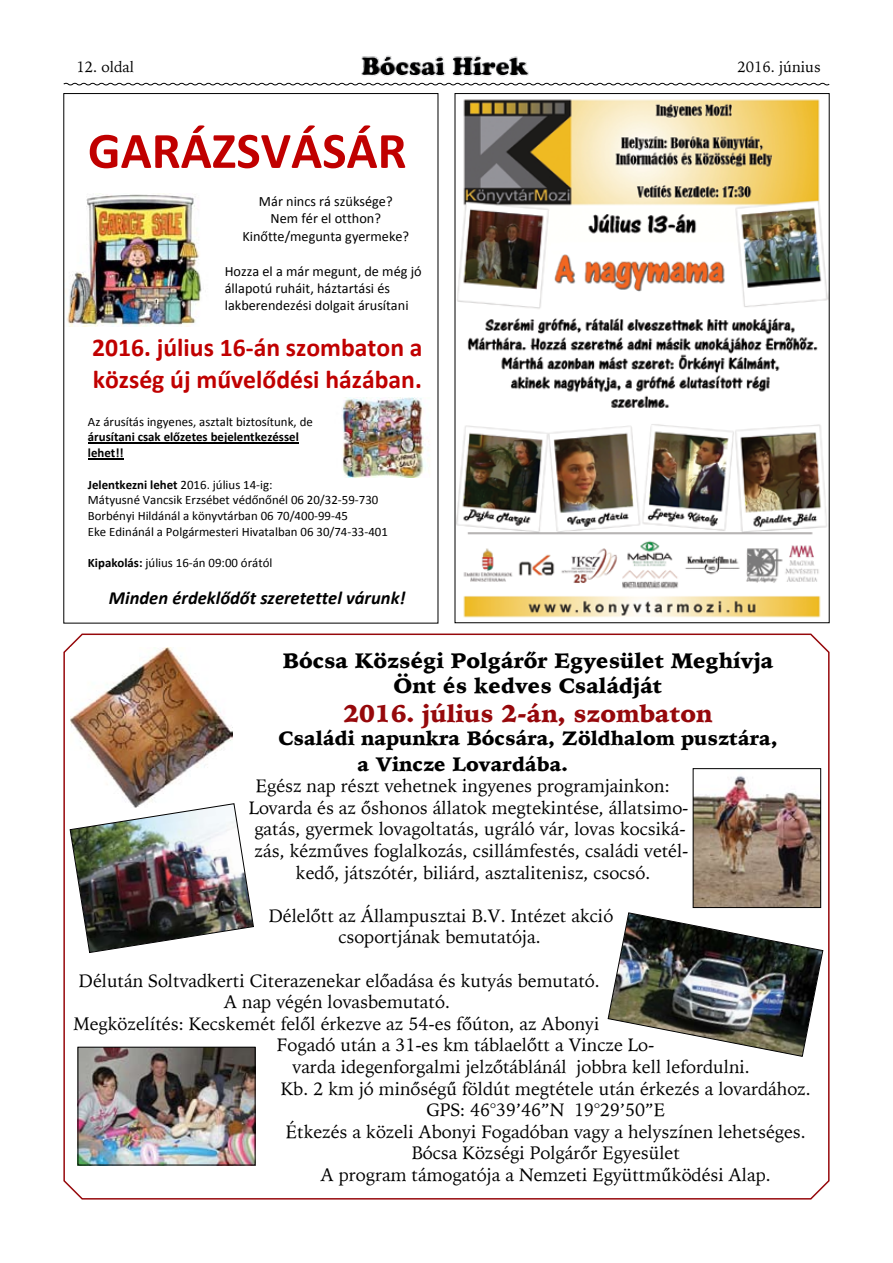
<style>
.page{position:relative;width:893px;height:1263px;background:#fff}
.page>*{position:absolute;margin:0;border:0;box-sizing:border-box;transform-origin:0 0}
.t1{font:700 51.45px "Calibri";color:#c00000}
.t2{font:700 25.65px/31.3px "Calibri";color:#c00000}
.t3{font:24px "Iowan OS Blk PFL";color:#96080b}
.t4{font:21px/25.2px "Iowan OS Blk PFL";color:#000;text-align:center}
.t5{font:19.5px/25.2px "Iowan OS Blk PFL";color:#000}
.t6{font:italic 700 18.6px "Calibri";color:#000}
.t7{font:18px/21.6px "Iowan OS PFL";color:#000;text-align:center}
.t8{font:15px "Iowan OS PFL";color:#000}
.t9{font:14.25px/17.4px "Calibri";color:#000;text-align:center}
.t10{font:12.9px/15.8px "Calibri";color:#000}
.t11{font:700 12.9px/15.6px "Calibri";color:#000}
.s1{font-weight:700}
</style>
<div class="page">
<img style="left:361px;top:55px;width:168px;height:22px">
<svg style="left:63px;top:82px;width:767px;height:4px"></svg>
<svg style="left:63px;top:633px;width:767px;height:567px"></svg>
<img style="left:342px;top:398px;width:87px;height:79px">
<hr style="left:88px;top:443px;width:211px;height:1px;background:#000">
<hr style="left:88px;top:458px;width:36px;height:1px;background:#000">
<img style="left:67px;top:193px;width:135px;height:133px">
<img style="left:457px;top:99px;width:371px;height:519px">
<img style="left:70px;top:647px;width:163px;height:156px">
<img style="left:695px;top:770px;width:124px;height:136px">
<div style="left:693px;top:768px;width:128px;height:140px;border:1px solid #000"></div>
<img style="left:80px;top:1049px;width:173px;height:114px">
<div style="left:78px;top:1047px;width:177px;height:118px;border:1px solid #000"></div>
<img style="left:607px;top:912px;width:217px;height:145px">
<img style="left:69px;top:803px;width:185px;height:150px">
<p class="t8" style="left:77px;top:56px;width:59px">12. oldal</p>
<p class="t8" style="left:737px;top:56px;width:85px">2016. június</p>
<h1 class="t1" style="left:88px;top:119px;width:320px">GARÁZSVÁSÁR</h1>
<p class="t9" style="left:242px;top:192px;width:168px">Már nincs rá szüksége?<br>Nem fér el otthon?<br>Kinőtte/megunta gyermeke?</p>
<p class="t9" style="left:225px;top:261px;width:198px;text-align:left">Hozza el a már megunt, de még jó állapotú ruháit, háztartási és lakberendezési dolgait árusítani</p>
<h2 class="t2" style="left:92px;top:331px;width:332px">2016. július 16-án szombaton a község új művelődési házában.</h2>
<p class="t10" style="left:88px;top:413px;width:226px">Az árusítás ingyenes, asztalt biztosítunk, de</p>
<p class="t11" style="left:88px;top:429px;width:212px">árusítani csak előzetes bejelentkezéssel lehet!!</p>
<p class="t10" style="left:88px;top:476px;width:302px"><span class="s1">Jelentkezni lehet</span> 2016. július 14-ig:<br>Mátyusné Vancsik Erzsébet védőnőnél 06 20/32-59-730<br>Borbényi Hildánál a könyvtárban 06 70/400-99-45<br>Eke Edinánál a Polgármesteri Hivatalban 06 30/74-33-401</p>
<p class="t10" style="left:88px;top:554px;width:186px"><span class="s1">Kipakolás:</span> július 16-án 09:00 órától</p>
<p class="t6" style="left:109px;top:586px;width:298px">Minden érdeklődőt szeretettel várunk!</p>
<p class="t4" style="left:283px;top:648px;width:492px">Bócsa Községi Polgárőr Egyesület Meghívja<br>Önt és kedves Családját</p>
<h3 class="t3" style="left:343px;top:696px;width:371px">2016. július 2-án, szombaton</h3>
<p class="t5" style="left:358px;top:726px;width:421px;text-indent:-79px">Családi napunkra Bócsára, Zöldhalom pusztára, a Vincze Lovardába.</p>
<p class="t7" style="left:256px;top:775px;width:416px">Egész nap részt vehetnek ingyenes programjainkon:</p>
<p class="t7" style="left:249px;top:796px;width:441px">Lovarda és az őshonos állatok megtekintése, állatsimo-</p>
<p class="t7" style="left:254px;top:818px;width:433px">gatás, gyermek lovagoltatás, ugráló vár, lovas kocsiká-</p>
<p class="t7" style="left:255px;top:840px;width:435px">zás, kézműves foglalkozás, csillámfestés, családi vetél-</p>
<p class="t7" style="left:296px;top:861px;width:356px">kedő, játszótér, biliárd, asztalitenisz, csocsó.</p>
<p class="t7" style="left:269px;top:904px;width:346px">Délelőtt az Állampusztai B.V. Intézet akció csoportjának bemutatója.</p>
<p class="t7" style="left:79px;top:969px;width:522px">Délután Soltvadkerti Citerazenekar előadása és kutyás bemutató.</p>
<p class="t7" style="left:224px;top:991px;width:227px">A nap végén lovasbemutató.</p>
<p class="t7" style="left:73px;top:1012px;width:527px">Megközelítés: Kecskemét felől érkezve az 54-es főúton, az Abonyi</p>
<p class="t7" style="left:277px;top:1034px;width:379px">Fogadó után a 31-es km táblaelőtt a Vincze Lo-</p>
<p class="t7" style="left:292px;top:1056px;width:459px">varda idegenforgalmi jelzőtáblánál jobbra kell lefordulni.</p>
<p class="t7" style="left:281px;top:1077px;width:531px">Kb. 2 km jó minőségű földút megtétele után érkezés a lovardához.</p>
<p class="t7" style="left:426px;top:1099px;width:240px">GPS: 46°39’46”N 19°29’50”E</p>
<p class="t7" style="left:286px;top:1120px;width:522px">Étkezés a közeli Abonyi Fogadóban vagy a helyszínen lehetséges.</p>
<p class="t7" style="left:412px;top:1142px;width:270px">Bócsa Községi Polgárőr Egyesület</p>
<p class="t7" style="left:321px;top:1164px;width:451px">A program támogatója a Nemzeti Együttműködési Alap.</p>
</div>
